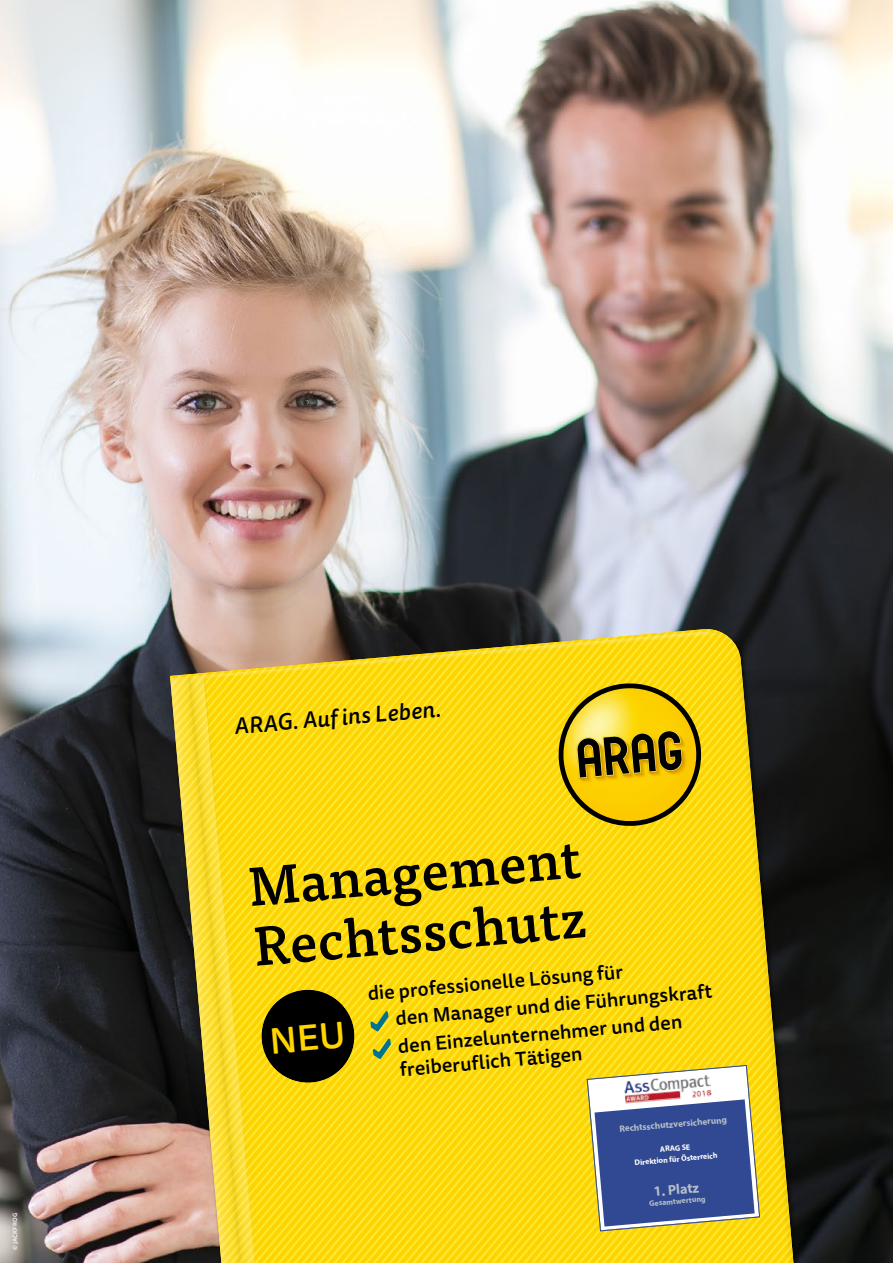
<style>
.page{position:relative;width:893px;height:1263px;background:#fff}
.page>*{position:absolute;margin:0;border:0;box-sizing:border-box;transform-origin:0 0}
.t1{font:500 54px/60px "Tisa OT";color:#000}
.t2{font:italic 500 22.5px "Tisa Sans OT";color:#000}
.t3{font:500 19.5px/27.6px "Tisa Sans OT";color:#000}
.t4{font:700 14.1px "Myriad Pro";color:#b5bec9}
.t5{font:700 9.3px "Myriad Pro";color:#b5bec9}
.t6{font:700 7.8px/11.1px "Myriad Pro";color:#fff;text-align:center}
.t7{font:700 7.8px "Myriad Pro";color:#b5bec9}
.t8{font:500 6px "Tisa Sans OT";letter-spacing:.03em;color:#fff}
</style>
<div class="page">
<img style="left:0;top:0;width:893px;height:1263px">
<svg style="left:170px;top:628px;width:636px;height:635px;background:#252524"></svg>
<img style="left:170px;top:631px;width:623px;height:632px">
<svg style="left:555px;top:683px;width:149px;height:146px;background:#c9aa11"></svg>
<div style="left:247px;top:979px;width:120px;height:105px;background:#000;opacity:.4"></div>
<svg style="left:370px;top:1011px;width:19px;height:20px"></svg>
<svg style="left:373px;top:1038px;width:18px;height:21px"></svg>
<svg style="left:586px;top:1065px;width:174px;height:167px"></svg>
<div style="left:272px;top:1022px;width:71px;height:31px;background:#000"></div>
<p class="t8" style="left:11px;top:1250px;width:39px;rotate:-90deg">© JACKFROG</p>
<p class="t2" style="left:233px;top:712px;width:208px;rotate:-5deg">ARAG. Auf ins Leben.</p>
<h1 class="t1" style="left:246px;top:858px;width:335px;rotate:-5deg">Management<br>Rechtsschutz</h1>
<p class="t3" style="left:392px;top:978px;width:319px;text-indent:-26px;rotate:-5deg">die professionelle Lösung für<br>den Manager und die Führungskraft den Einzelunternehmer und den</p>
<p class="t3" style="left:399px;top:1057px;width:185px;rotate:-5deg">freiberuflich Tätigen</p>
<p class="t5" style="left:619px;top:1123px;width:109px;rotate:-5deg">Rechtsschutzversicherung</p>
<p class="t6" style="left:633px;top:1146px;width:84px;rotate:-5deg">ARAG SE<br>Direktion für Österreich</p>
<p class="t4" style="left:653px;top:1182px;width:47px;rotate:-5deg">1. Platz</p>
<p class="t7" style="left:649px;top:1198px;width:58px;rotate:-5deg">Gesamtwertung</p>
</div>
